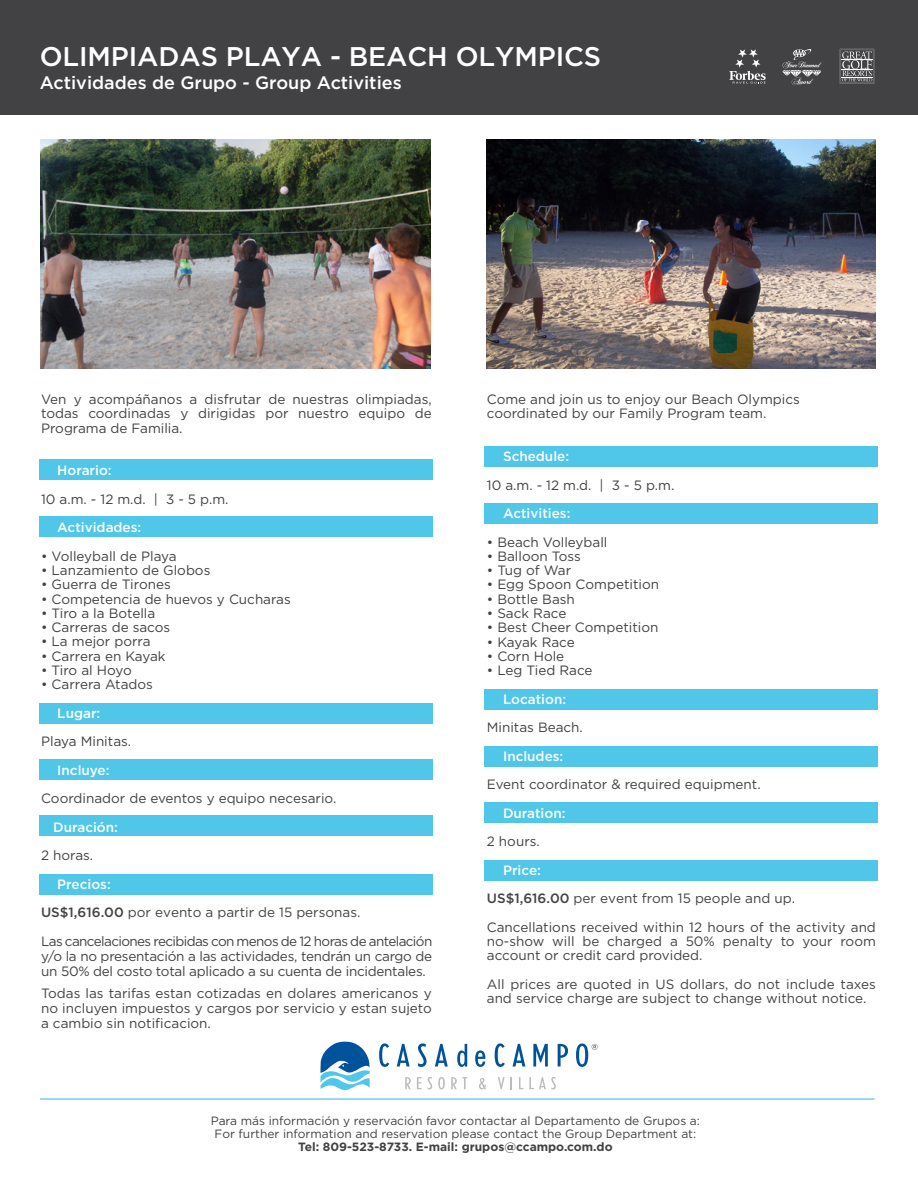
<style>
.page{position:relative;width:918px;height:1188px;background:#fff}
.page>*{position:absolute;margin:0;border:0;box-sizing:border-box;transform-origin:0 0}
.t1{font:500 27px "Gotham";letter-spacing:-.005em;color:#fff}
.t2{font:500 18px "Gotham";color:#fff}
.t3{font:13.5px/14.2px "Gotham";color:#424143}
.t4{font:13.5px/15px "Gotham";letter-spacing:-.02em;color:#424143}
.t5{font:13.5px/28.5px "Gotham";letter-spacing:-.045em;color:#424143}
.t6{font:500 13.5px "Gotham";color:#fff}
.t7{font:12px/12.9px "Gotham";color:#424143;text-align:center}
.t8{font:700 12px "Gotham";color:#424143}
.s1{font-weight:500;color:#fff}
.s2{font-weight:500}
</style>
<div class="page">
<hr style="left:40px;top:1098px;width:834px;height:2px;background:#7bc9ea">
<div style="left:0;top:0;width:918px;height:115px;background:#424143"></div>
<svg style="left:379px;top:1043px;width:10px;height:24px"></svg>
<svg style="left:397px;top:1044px;width:13px;height:23px"></svg>
<svg style="left:418px;top:1043px;width:9px;height:24px"></svg>
<svg style="left:435px;top:1044px;width:13px;height:23px"></svg>
<svg style="left:457px;top:1044px;width:10px;height:23px"></svg>
<svg style="left:475px;top:1050px;width:10px;height:17px"></svg>
<svg style="left:495px;top:1043px;width:10px;height:24px"></svg>
<svg style="left:513px;top:1044px;width:12px;height:23px"></svg>
<svg style="left:533px;top:1044px;width:15px;height:23px"></svg>
<svg style="left:558px;top:1044px;width:10px;height:22px"></svg>
<svg style="left:320px;top:1041px;width:50px;height:50px"></svg>
<svg style="left:405px;top:1077px;width:6px;height:12px"></svg>
<svg style="left:417px;top:1077px;width:4px;height:12px"></svg>
<svg style="left:428px;top:1077px;width:4px;height:12px"></svg>
<svg style="left:438px;top:1077px;width:7px;height:12px"></svg>
<svg style="left:451px;top:1077px;width:16px;height:12px"></svg>
<svg style="left:479px;top:1078px;width:7px;height:11px"></svg>
<svg style="left:498px;top:1077px;width:7px;height:12px"></svg>
<svg style="left:511px;top:1077px;width:1px;height:12px"></svg>
<svg style="left:519px;top:1077px;width:37px;height:12px"></svg>
<svg style="left:576px;top:1043px;width:22px;height:24px"></svg>
<svg style="left:840px;top:49px;width:34px;height:35px"></svg>
<svg style="left:782px;top:49px;width:40px;height:37px"></svg>
<svg style="left:729px;top:49px;width:37px;height:35px"></svg>
<div style="left:39px;top:460px;width:394px;height:20px;background:#50c7e8"></div>
<div style="left:39px;top:517px;width:394px;height:20px;background:#50c7e8"></div>
<div style="left:39px;top:703px;width:394px;height:20px;background:#50c7e8"></div>
<div style="left:39px;top:760px;width:394px;height:20px;background:#50c7e8"></div>
<div style="left:39px;top:816px;width:394px;height:20px;background:#50c7e8"></div>
<div style="left:39px;top:874px;width:394px;height:20px;background:#50c7e8"></div>
<div style="left:484px;top:446px;width:394px;height:20px;background:#50c7e8"></div>
<div style="left:484px;top:503px;width:394px;height:20px;background:#50c7e8"></div>
<div style="left:484px;top:690px;width:394px;height:20px;background:#50c7e8"></div>
<div style="left:484px;top:746px;width:394px;height:20px;background:#50c7e8"></div>
<div style="left:484px;top:802px;width:394px;height:20px;background:#50c7e8"></div>
<div style="left:484px;top:861px;width:394px;height:20px;background:#50c7e8"></div>
<img style="left:41px;top:140px;width:389px;height:229px">
<img style="left:486px;top:140px;width:390px;height:229px">
<h1 class="t1" style="left:40px;top:39px;width:563px">OLIMPIADAS PLAYA - BEACH OLYMPICS</h1>
<h2 class="t2" style="left:40px;top:71px;width:364px">Actividades de Grupo - Group Activities</h2>
<p class="t3" style="left:41px;top:392px;width:392px;text-align:justify">Ven y acompáñanos a disfrutar de nuestras olimpiadas, todas coordinadas y dirigidas por nuestro equipo de Programa de Familia.</p>
<p class="t6" style="left:57px;top:462px;width:56px">Horario:</p>
<p class="t3" style="left:41px;top:492px;width:189px">10 a.m. - 12 m.d. | 3 - 5 p.m.</p>
<p class="t6" style="left:57px;top:519px;width:86px">Actividades:</p>
<p class="t3" style="left:41px;top:549px;width:137px">• Volleyball de Playa</p>
<p class="t3" style="left:41px;top:563px;width:171px">• Lanzamiento de Globos</p>
<p class="t3" style="left:41px;top:577px;width:131px">• Guerra de Tirones</p>
<p class="t3" style="left:41px;top:591px;width:251px">• Competencia de huevos y Cucharas</p>
<p class="t3" style="left:41px;top:606px;width:116px">• Tiro a la Botella</p>
<p class="t3" style="left:41px;top:620px;width:131px">• Carreras de sacos</p>
<p class="t3" style="left:41px;top:634px;width:111px">• La mejor porra</p>
<p class="t3" style="left:41px;top:648px;width:126px">• Carrera en Kayak</p>
<p class="t4" style="left:41px;top:662px;width:92px">• Tiro al Hoyo</p>
<p class="t3" style="left:41px;top:677px;width:113px">• Carrera Atados</p>
<p class="t6" style="left:57px;top:704px;width:45px">Lugar:</p>
<p class="t3" style="left:41px;top:734px;width:92px">Playa Minitas.</p>
<p class="t6" style="left:57px;top:761px;width:54px">Incluye:</p>
<p class="t3" style="left:41px;top:791px;width:297px">Coordinador de eventos y equipo necesario.</p>
<p class="t6" style="left:53px;top:818px;width:66px">Duración:</p>
<p class="t3" style="left:41px;top:848px;width:54px">2 horas.</p>
<p class="t5" style="left:41px;top:869px;width:393px;text-indent:16px"><span class="s1">Precios:<br></span><span class="s2">US$1,616.00</span> por evento a partir de 15 personas.<br>Las cancelaciones recibidas con menos de 12 horas de antelación</p>
<p class="t4" style="left:41px;top:948px;width:393px">y/o la no presentación a las actividades, tendrán un cargo de un 50% del costo total aplicado a su cuenta de incidentales.</p>
<p class="t3" style="left:41px;top:986px;width:392px;line-height:15px;text-align:justify">Todas las tarifas estan cotizadas en dolares americanos y no incluyen impuestos y cargos por servicio y estan sujeto a cambio sin notificacion.</p>
<p class="t3" style="left:487px;top:392px;width:315px">Come and join us to enjoy our Beach Olympics coordinated by our Family Program team.</p>
<p class="t6" style="left:503px;top:448px;width:68px">Schedule:</p>
<p class="t3" style="left:487px;top:478px;width:189px">10 a.m. - 12 m.d. | 3 - 5 p.m.</p>
<p class="t6" style="left:503px;top:505px;width:69px">Activities:</p>
<p class="t3" style="left:487px;top:535px;width:122px">• Beach Volleyball</p>
<p class="t3" style="left:487px;top:549px;width:96px">• Balloon Toss</p>
<p class="t3" style="left:487px;top:563px;width:86px">• Tug of War</p>
<p class="t3" style="left:487px;top:577px;width:174px">• Egg Spoon Competition</p>
<p class="t3" style="left:487px;top:592px;width:90px">• Bottle Bash</p>
<p class="t3" style="left:487px;top:606px;width:81px">• Sack Race</p>
<p class="t3" style="left:487px;top:620px;width:173px">• Best Cheer Competition</p>
<p class="t3" style="left:487px;top:634px;width:89px">• Kayak Race</p>
<p class="t3" style="left:487px;top:649px;width:79px">• Corn Hole</p>
<p class="t3" style="left:487px;top:663px;width:107px">• Leg Tied Race</p>
<p class="t6" style="left:503px;top:690px;width:65px">Location:</p>
<p class="t3" style="left:487px;top:720px;width:98px">Minitas Beach.</p>
<p class="t6" style="left:503px;top:747px;width:62px">Includes:</p>
<p class="t3" style="left:487px;top:777px;width:275px">Event coordinator &amp; required equipment.</p>
<p class="t6" style="left:503px;top:804px;width:64px">Duration:</p>
<p class="t3" style="left:487px;top:834px;width:54px">2 hours.</p>
<p class="t3" style="left:487px;top:855px;width:391px;line-height:28.5px;text-indent:16px"><span class="s1">Price:<br></span><span class="s2">US$1,616.00</span> per event from 15 people and up.<br>Cancellations received within 12 hours of the activity and</p>
<p class="t3" style="left:487px;top:934px;width:391px">no-show will be charged a 50% penalty to your room account or credit card provided.</p>
<p class="t3" style="left:487px;top:976px;width:391px">All prices are quoted in US dollars, do not include taxes and service charge are subject to change without notice.</p>
<p class="t7" style="left:211px;top:1114px;width:491px">Para más información y reservación favor contactar al Departamento de Grupos a:<br>For further information and reservation please contact the Group Department at:</p>
<p class="t8" style="left:298px;top:1140px;width:316px">Tel: 809-523-8733. E-mail: grupos@ccampo.com.do</p>
</div>
